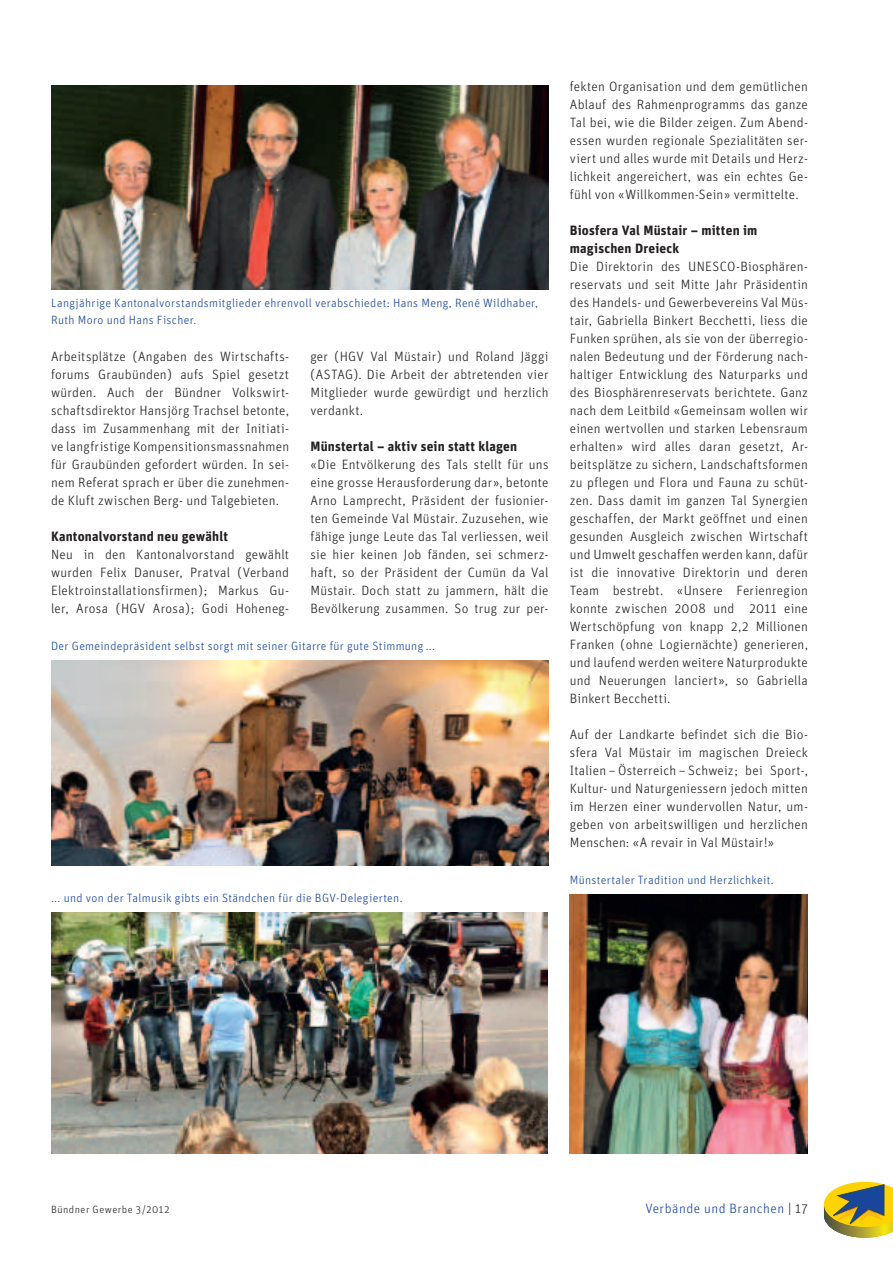
<style>
.page{position:relative;width:893px;height:1263px;background:#fff}
.page>*{position:absolute;margin:0;border:0;box-sizing:border-box;transform-origin:0 0}
.t1{font:13.5px/18px "Unit SO Pri Light";letter-spacing:.015em;color:#231f20;text-align:justify}
.t2{font:13.5px "Unit SO Pri Light";letter-spacing:.04em;color:#18469d}
.t3{font:12px/16.5px "Unit SO Pri Light";letter-spacing:.025em;color:#18469d}
.t4{font:10.5px "Unit SO Pri Light";letter-spacing:.05em;color:#231f20}
.s1{font-family:"Unit SO Pri Bold"}
.s2{color:#231f20}
</style>
<div class="page">
<svg style="left:824px;top:1182px;width:69px;height:56px;background:#b0a650"></svg>
<img style="left:51px;top:85px;width:498px;height:204px">
<img style="left:570px;top:894px;width:238px;height:259px">
<img style="left:51px;top:912px;width:496px;height:241px">
<img style="left:51px;top:660px;width:498px;height:205px">
<p class="t3" style="left:51px;top:295px;width:488px">Langjährige Kantonalvorstandsmitglieder ehrenvoll verabschiedet: Hans Meng, René Wildhaber,<br>Ruth Moro und Hans Fischer.</p>
<p class="t1" style="left:51px;top:348px;width:240px">Arbeitsplätze (Angaben des Wirtschafts&shy;forums Graubünden) aufs Spiel gesetzt würden. Auch der Bündner Volkswirt&shy;schaftsdirektor Hansjörg Trachsel betonte, dass im Zusammenhang mit der Initiati&shy;ve langfristige Kompensitionsmassnahmen für Graubünden gefordert würden. In sei&shy;nem Referat sprach er über die zunehmen&shy;de Kluft zwischen Berg- und Talgebieten.</p>
<p class="t1" style="left:51px;top:528px;width:240px;text-align:left"><span class="s1">Kantonalvorstand neu gewählt<br></span>Neu in den Kantonalvorstand gewählt wurden Felix Danuser, Pratval (Verband Elektroinstallationsfirmen); Markus Gu&shy;ler, Arosa (HGV Arosa); Godi Hoheneg-</p>
<p class="t1" style="left:310px;top:348px;width:240px">ger (HGV Val Müstair) und Roland Jäggi (ASTAG). Die Arbeit der abtretenden vier Mitglieder wurde gewürdigt und herzlich verdankt.</p>
<p class="t1" style="left:310px;top:438px;width:240px;text-align:left"><span class="s1">Münstertal – aktiv sein statt klagen<br></span>«Die Entvölkerung des Tals stellt für uns eine grosse Herausforderung dar», betonte Arno Lamprecht, Präsident der fusionier&shy;ten Gemeinde Val Müstair. Zuzusehen, wie fähige junge Leute das Tal verliessen, weil sie hier keinen Job fänden, sei schmerz&shy;haft, so der Präsident der Cumün da Val Müstair. Doch statt zu jammern, hält die Bevölkerung zusammen. So trug zur per-</p>
<p class="t3" style="left:51px;top:637px;width:386px">Der Gemeindepräsident selbst sorgt mit seiner Gitarre für gute Stimmung ...</p>
<p class="t3" style="left:51px;top:889px;width:353px">... und von der Talmusik gibts ein Ständchen für die BGV-Delegierten.</p>
<p class="t1" style="left:570px;top:78px;width:240px">fekten Organisation und dem gemütlichen Ablauf des Rahmenprogramms das ganze Tal bei, wie die Bilder zeigen. Zum Abend&shy;essen wurden regionale Spezialitäten ser&shy;viert und alles wurde mit Details und Herz&shy;lichkeit angereichert, was ein echtes Ge&shy;fühl von «Willkommen-Sein» vermittelte.</p>
<p class="t1" style="left:570px;top:221px;width:240px;text-align:left"><span class="s1">Biosfera Val Müstair – mitten im magischen Dreieck<br></span>Die Direktorin des UNESCO-Biosphären&shy;reservats und seit Mitte Jahr Präsidentin des Handels- und Gewerbevereins Val Müs&shy;tair, Gabriella Binkert Becchetti, liess die Funken sprühen, als sie von der überregio&shy;nalen Bedeutung und der Förderung nach&shy;haltiger Entwicklung des Naturparks und des Biosphärenreservats berichtete. Ganz nach dem Leitbild «Gemeinsam wollen wir einen wertvollen und starken Lebensraum erhalten» wird alles daran gesetzt, Ar&shy;beitsplätze zu sichern, Landschaftsformen zu pflegen und Flora und Fauna zu schüt&shy;zen. Dass damit im ganzen Tal Synergien geschaffen, der Markt geöffnet und einen gesunden Ausgleich zwischen Wirtschaft und Umwelt geschaffen werden kann, dafür ist die innovative Direktorin und deren Team bestrebt. «Unsere Ferienregion konnte zwischen 2008 und 2011 eine Wertschöpfung von knapp 2,2 Millionen Franken (ohne Logiernächte) generieren, und laufend werden weitere Naturprodukte und Neuerungen lanciert», so Gabriella Binkert Becchetti.</p>
<p class="t1" style="left:570px;top:725px;width:240px">Auf der Landkarte befindet sich die Bio&shy;sfera Val Müstair im magischen Dreieck Italien – Österreich – Schweiz; bei Sport-, Kultur- und Naturgeniessern jedoch mitten im Herzen einer wundervollen Natur, um&shy;geben von arbeitswilligen und herzlichen Menschen: «A revair in Val Müstair!»</p>
<p class="t3" style="left:570px;top:871px;width:205px">Münstertaler Tradition und Herzlichkeit.</p>
<p class="t4" style="left:51px;top:1203px;width:120px">Bündner Gewerbe 3/2012</p>
<p class="t2" style="left:645px;top:1201px;width:164px">Verbände und Branchen <span class="s2">| 17</span></p>
</div>
